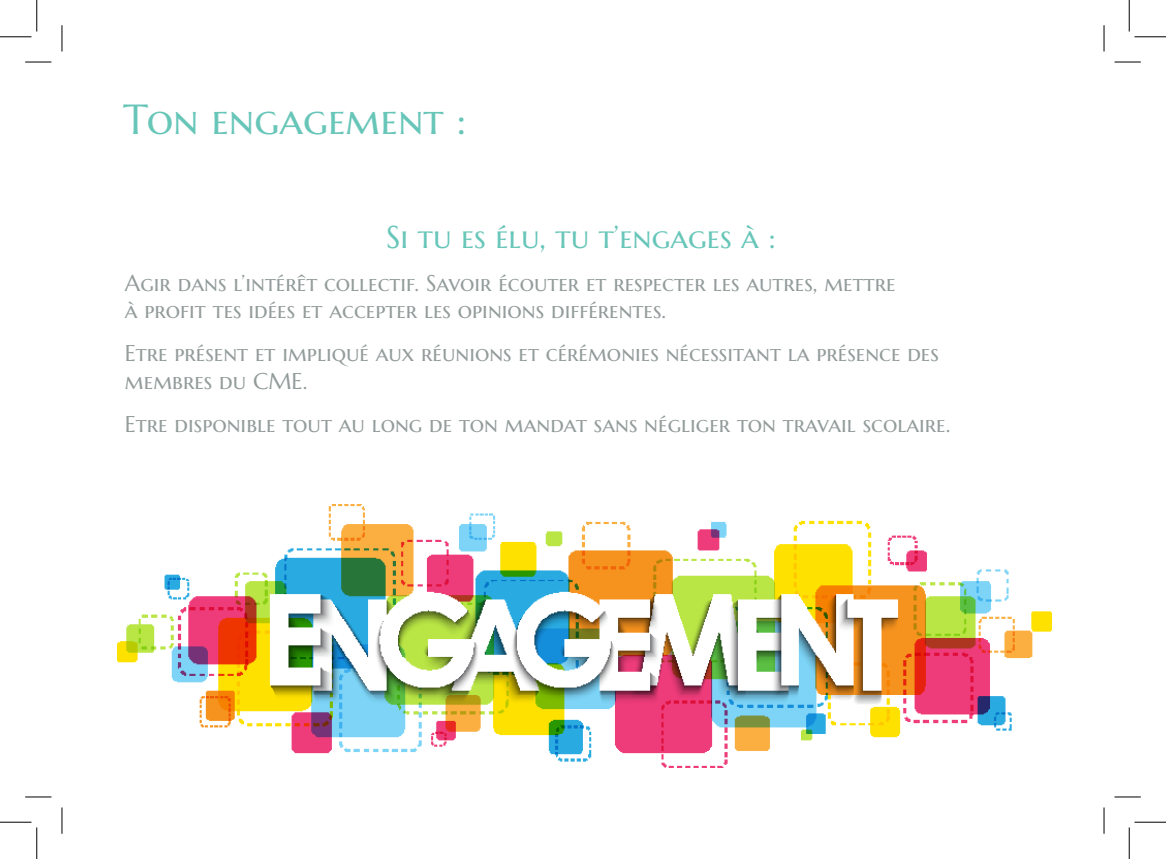
<style>
.page{position:relative;width:1166px;height:859px;background:#fff}
.page>*{position:absolute;margin:0;border:0;box-sizing:border-box;transform-origin:0 0}
.Table_des_matières{font:42px "Marcellus SC";color:#68c6b9}
.t1{font:31.5px "Marcellus SC";color:#68c6b9}
.t2{font:22.75px/27.3px "Marcellus SC";color:#939b9b}
</style>
<div class="page">
<img style="left:117px;top:504px;width:934px;height:262px">
<svg style="left:25px;top:62px;width:26px;height:1px"></svg>
<svg style="left:1114px;top:62px;width:26px;height:1px"></svg>
<svg style="left:25px;top:796px;width:26px;height:1px"></svg>
<svg style="left:1114px;top:796px;width:26px;height:1px"></svg>
<svg style="left:62px;top:25px;width:1px;height:26px"></svg>
<svg style="left:62px;top:807px;width:1px;height:26px"></svg>
<svg style="left:1103px;top:25px;width:1px;height:26px"></svg>
<svg style="left:1103px;top:807px;width:1px;height:26px"></svg>
<hr style="left:0;top:36px;width:32px;height:1px;background:#000">
<hr style="left:1134px;top:36px;width:32px;height:1px;background:#000">
<hr style="left:0;top:821px;width:32px;height:1px;background:#000">
<hr style="left:1134px;top:821px;width:32px;height:1px;background:#000">
<hr style="left:36px;top:0;width:1px;height:32px;background:#000">
<hr style="left:36px;top:827px;width:1px;height:31px;background:#000">
<hr style="left:1129px;top:0;width:1px;height:32px;background:#000">
<hr style="left:1129px;top:827px;width:1px;height:31px;background:#000">
<p class="Table_des_matières" style="left:123px;top:93px;width:344px">Ton engagement :</p>
<p class="t1" style="left:386px;top:217px;width:391px">Si tu es élu, tu t’engages à :</p>
<p class="t2" style="left:125px;top:269px;width:772px">Agir dans l’intérêt collectif. Savoir écouter et respecter les autres, mettre à profit tes idées et accepter les opinions différentes.</p>
<p class="t2" style="left:125px;top:339px;width:815px">Etre présent et impliqué aux réunions et cérémonies nécessitant la présence des membres du CME.</p>
<p class="t2" style="left:125px;top:410px;width:827px">Etre disponible tout au long de ton mandat sans négliger ton travail scolaire.</p>
</div>
